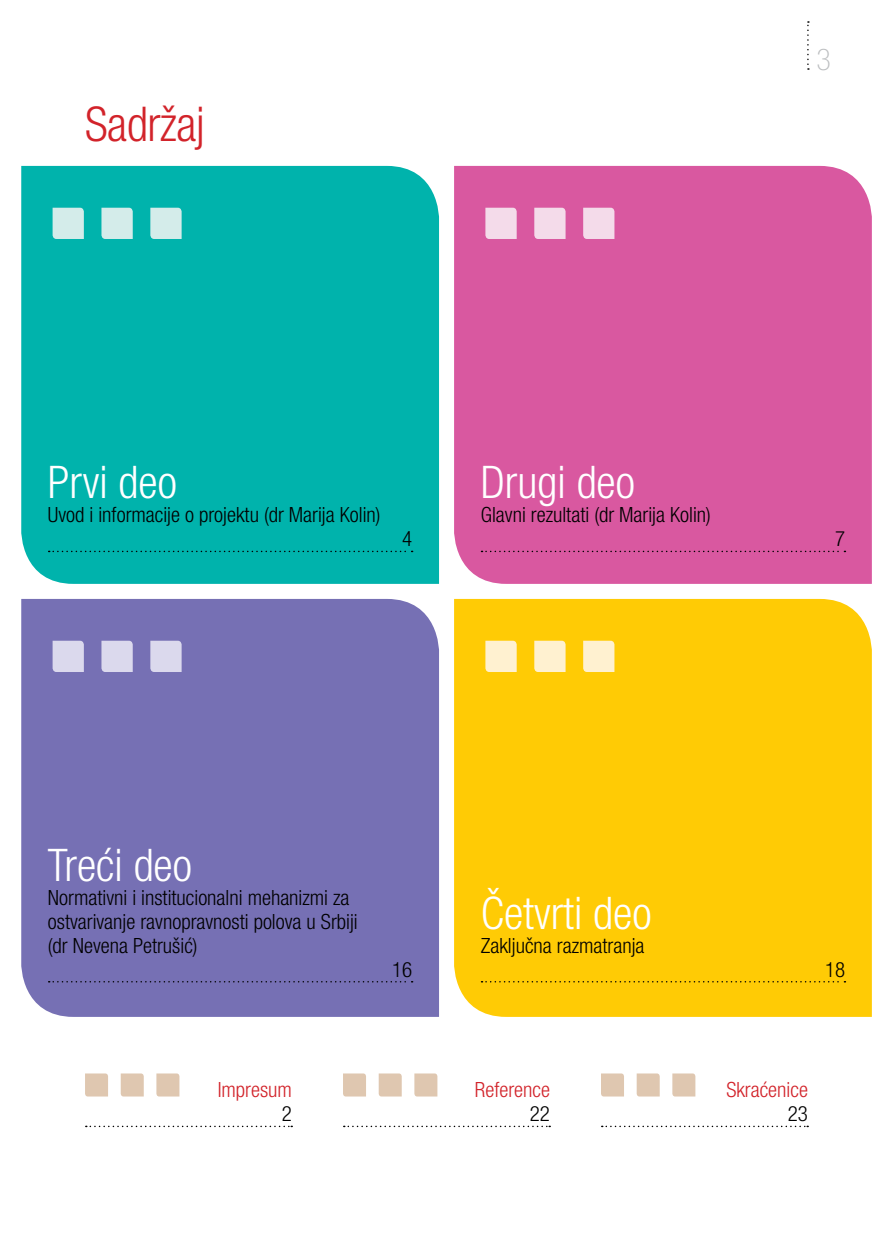
<style>
.page{position:relative;width:893px;height:1255px;background:#fff}
.page>*{position:absolute;margin:0;border:0;box-sizing:border-box;transform-origin:0 0}
.t1{font:300 condensed 48px "Helvetica Neue LT Pro";letter-spacing:-.005em;color:#d2232a}
.t2{font:300 condensed 45px "Helvetica Neue LT Pro";color:#fff}
.t3{font:100 condensed 30px "Helvetica Neue LT Std";color:#bcbec0}
.t4{font:300 condensed 21px/24px "Helvetica Neue LT Pro";color:#000}
.t5{font:300 condensed 21px "Helvetica Neue LT Pro";color:#d2232a}
</style>
<div class="page">
<svg style="left:807px;top:21px;width:2px;height:49px"></svg>
<svg style="left:86px;top:1125px;width:206px;height:2px"></svg>
<svg style="left:156px;top:1073px;width:23px;height:23px"></svg>
<svg style="left:121px;top:1073px;width:23px;height:23px"></svg>
<svg style="left:85px;top:1073px;width:23px;height:23px"></svg>
<svg style="left:602px;top:1125px;width:206px;height:2px"></svg>
<svg style="left:672px;top:1073px;width:23px;height:23px"></svg>
<svg style="left:637px;top:1073px;width:23px;height:23px"></svg>
<svg style="left:601px;top:1073px;width:23px;height:23px"></svg>
<svg style="left:344px;top:1125px;width:206px;height:2px"></svg>
<svg style="left:414px;top:1073px;width:23px;height:23px"></svg>
<svg style="left:379px;top:1073px;width:23px;height:23px"></svg>
<svg style="left:343px;top:1073px;width:23px;height:23px"></svg>
<div style="left:454px;top:166px;width:418px;height:418px;background:#d958a0"></div>
<svg style="left:485px;top:208px;width:32px;height:31px"></svg>
<svg style="left:534px;top:208px;width:32px;height:31px"></svg>
<svg style="left:583px;top:208px;width:31px;height:31px"></svg>
<div style="left:21px;top:166px;width:418px;height:418px;background:#00b3ac"></div>
<svg style="left:53px;top:208px;width:31px;height:31px"></svg>
<svg style="left:101px;top:208px;width:32px;height:31px"></svg>
<svg style="left:150px;top:208px;width:32px;height:31px"></svg>
<div style="left:454px;top:599px;width:418px;height:417px;background:#ffcb05"></div>
<svg style="left:485px;top:640px;width:32px;height:32px"></svg>
<svg style="left:534px;top:640px;width:32px;height:32px"></svg>
<svg style="left:583px;top:640px;width:31px;height:32px"></svg>
<div style="left:21px;top:599px;width:418px;height:417px;background:#7670b4"></div>
<svg style="left:53px;top:640px;width:31px;height:32px"></svg>
<svg style="left:101px;top:640px;width:32px;height:32px"></svg>
<svg style="left:150px;top:640px;width:32px;height:32px"></svg>
<svg style="left:49px;top:550px;width:364px;height:2px"></svg>
<svg style="left:49px;top:981px;width:364px;height:1px"></svg>
<svg style="left:481px;top:550px;width:364px;height:2px"></svg>
<svg style="left:481px;top:981px;width:364px;height:1px"></svg>
<h1 class="t1" style="left:85px;top:96px;width:121px">Sadržaj</h1>
<h3 class="t3" style="left:816px;top:43px;width:16px">3</h3>
<h2 class="t2" style="left:48px;top:456px;width:130px">Prvi deo</h2>
<p class="t4" style="left:48px;top:503px;width:334px">Uvod i informacije o projektu (dr Marija Kolin)</p>
<p class="t4" style="left:402px;top:527px;width:12px">4</p>
<h2 class="t2" style="left:481px;top:456px;width:156px">Drugi deo</h2>
<p class="t4" style="left:481px;top:503px;width:232px">Glavni rezultati (dr Marija Kolin)</p>
<p class="t4" style="left:835px;top:527px;width:12px">7</p>
<h2 class="t2" style="left:48px;top:839px;width:146px">Treći deo</h2>
<p class="t4" style="left:48px;top:885px;width:311px">Normativni i institucionalni mehanizmi za ostvarivanje ravnopravnosti polova u Srbiji (dr Nevena Petrušić)</p>
<p class="t4" style="left:392px;top:957px;width:22px">16</p>
<p class="t5" style="left:218px;top:1077px;width:76px">Impresum</p>
<p class="t4" style="left:282px;top:1101px;width:12px">2</p>
<h2 class="t2" style="left:481px;top:887px;width:172px">Četvrti deo</h2>
<p class="t4" style="left:481px;top:933px;width:165px">Zaključna razmatranja</p>
<p class="t5" style="left:475px;top:1077px;width:77px">Reference</p>
<p class="t4" style="left:530px;top:1101px;width:22px">22</p>
<p class="t4" style="left:825px;top:957px;width:22px">18</p>
<p class="t5" style="left:726px;top:1077px;width:83px">Skraćenice</p>
<p class="t4" style="left:788px;top:1101px;width:22px">23</p>
</div>
